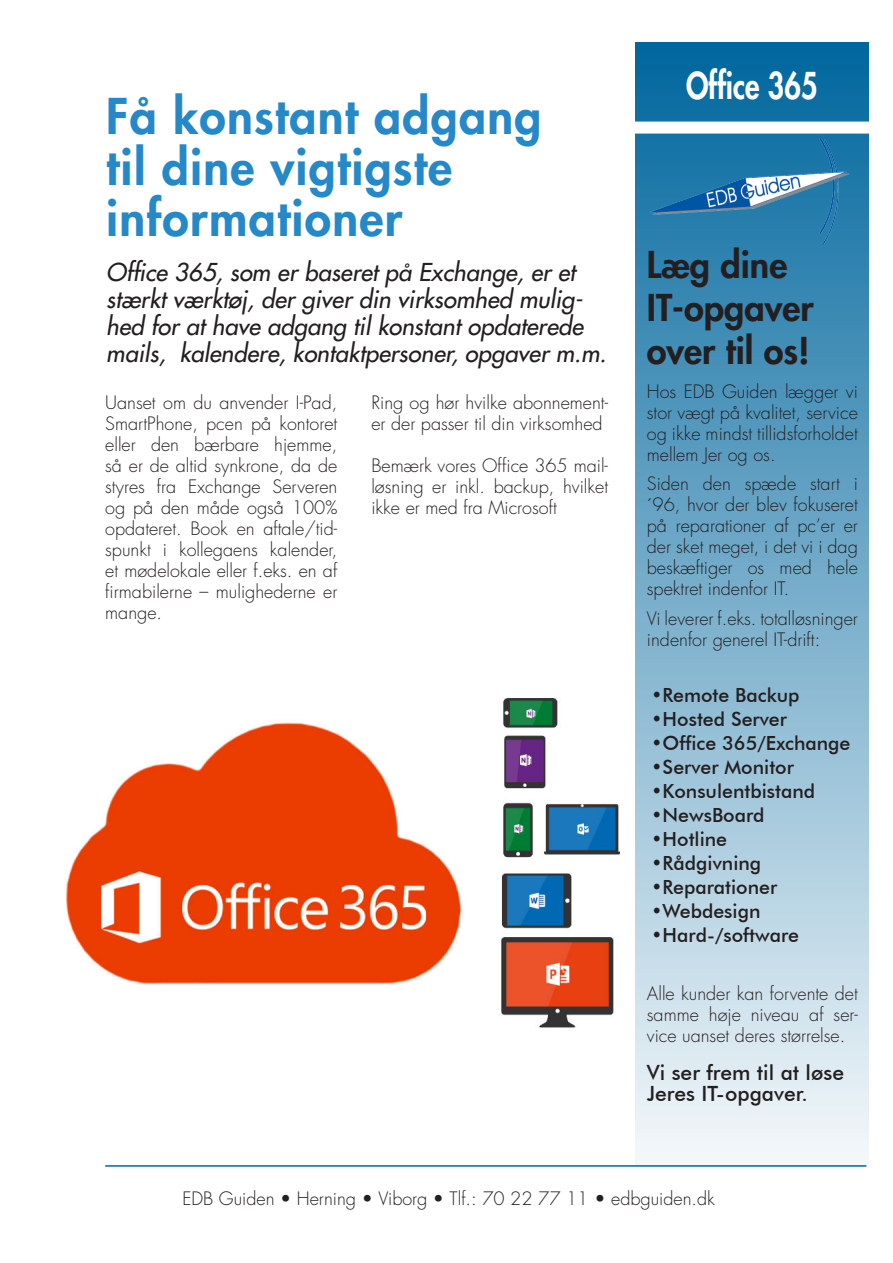
<style>
.page{position:relative;width:893px;height:1263px;background:#fff}
.page>*{position:absolute;margin:0;border:0;box-sizing:border-box;transform-origin:0 0}
.t1{font:800 48px "Futura LT";letter-spacing:.025em;color:#2589c9}
.t2{font:800 36px/43.2px "Futura LT";color:#231f20}
.t3{font:800 36px "Futura LT";color:#fff;scale:.8 1}
.t4{font:italic 24px/27px "Futura LT";color:#231f20}
.t5{font:500 21px/21px "Futura BT";color:#231f20}
.t6{font:500 19.5px "Futura BT";color:#231f20}
.t7{font:300 18px/21px "Futura LT";color:#231f20;text-align:justify}
</style>
<div class="page">
<div style="left:635px;top:43px;width:234px;height:1124px;background:linear-gradient(to bottom,#01679e,#f4f8fa)"></div>
<img style="left:65px;top:698px;width:555px;height:330px">
<hr style="left:105px;top:1165px;width:761px;height:2px;background:#00679e">
<div style="left:621px;top:122px;width:259px;height:12px;background:#fff"></div>
<img style="left:649px;top:138px;width:201px;height:106px">
<p class="t1" style="left:106px;top:84px;width:437px">Få konstant adgang</p>
<p class="t1" style="left:106px;top:135px;width:347px">til dine vigtigste</p>
<p class="t1" style="left:106px;top:186px;width:298px">informationer</p>
<p class="t4" style="left:106px;top:259px;width:502px">Office 365, som er baseret på Exchange, er et stærkt værktøj, der giver din virksomhed mulig&shy;hed for at have adgang til konstant opdaterede mails, kalendere, kontaktpersoner, opgaver m.m.</p>
<p class="t7" style="left:105px;top:393px;width:234px">Uanset om du anvender I-Pad, SmartPhone, pcen på kontoret eller den bærbare hjemme, så er de altid synkrone, da de styres fra Exchange Serveren og på den måde også 100% opdateret. Book en aftale/tid&shy;spunkt i kollegaens kalender, et mødelokale eller f.eks. en af firmabilerne – mulighederne er mange.</p>
<p class="t7" style="left:371px;top:393px;width:238px">Ring og hør hvilke abonnement&shy;er der passer til din virksomhed</p>
<p class="t7" style="left:371px;top:456px;width:238px">Bemærk vores Office 365 mail&shy;løsning er inkl. backup, hvilket ikke er med fra Microsoft</p>
<p class="t3" style="left:686px;top:62px;width:166px">Office 365</p>
<p class="t2" style="left:647px;top:242px;width:168px">Læg dine<br>IT-opgaver over til os!</p>
<p class="t7" style="left:647px;top:381px;width:213px">Hos EDB Guiden lægger vi stor vægt på kvalitet, service og ikke mindst tillidsforholdet mellem Jer og os.</p>
<p class="t7" style="left:647px;top:474px;width:213px">Siden den spæde start i ´96, hvor der blev fokuseret på reparationer af pc’er er der sket meget, i det vi i dag beskæftiger os med hele spektret indenfor IT.</p>
<p class="t7" style="left:647px;top:608px;width:213px">Vi leverer f.eks. totalløsninger indenfor generel IT-drift:</p>
<p class="t6" style="left:651px;top:683px;width:150px">•Remote Backup</p>
<p class="t6" style="left:651px;top:707px;width:137px">•Hosted Server</p>
<p class="t6" style="left:651px;top:731px;width:201px">•Office 365/Exchange</p>
<p class="t6" style="left:651px;top:755px;width:144px">•Server Monitor</p>
<p class="t6" style="left:651px;top:779px;width:166px">•Konsulentbistand</p>
<p class="t6" style="left:651px;top:803px;width:115px">•NewsBoard</p>
<p class="t6" style="left:651px;top:827px;width:77px">•Hotline</p>
<p class="t6" style="left:651px;top:851px;width:112px">•Rådgivning</p>
<p class="t6" style="left:651px;top:875px;width:128px">•Reparationer</p>
<p class="t6" style="left:651px;top:899px;width:111px">•Webdesign</p>
<p class="t6" style="left:651px;top:923px;width:149px">•Hard-/software</p>
<p class="t7" style="left:647px;top:983px;width:213px">Alle kunder kan forvente det samme høje niveau af ser&shy;vice uanset deres størrelse.</p>
<p class="t5" style="left:647px;top:1062px;width:199px">Vi ser frem til at løse<br>Jeres IT-opgaver.</p>
<p class="t7" style="left:182px;top:1189px;width:534px">EDB Guiden • Herning • Viborg • Tlf.: 70 22 77 11 • edbguiden.dk</p>
</div>
